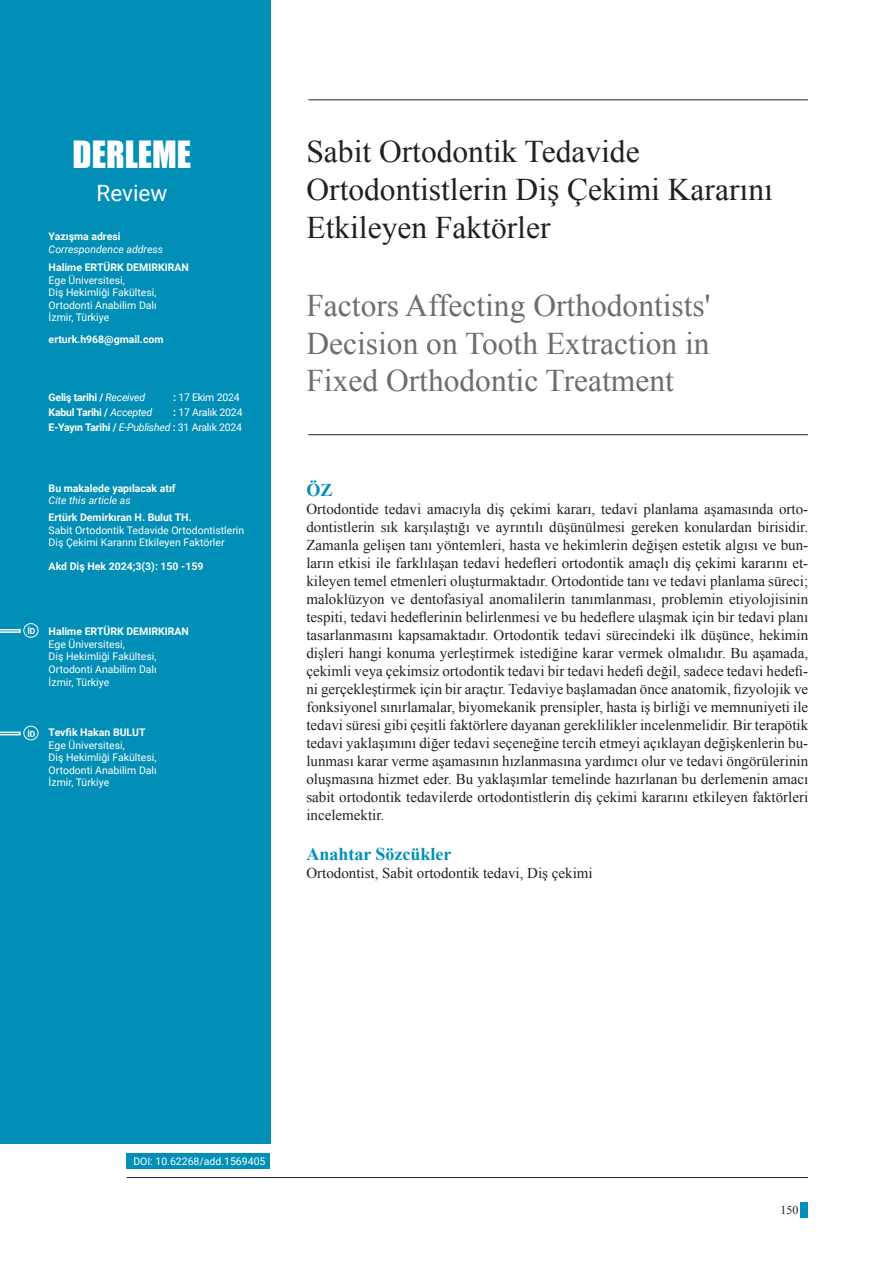
<style>
.page{position:relative;width:893px;height:1263px;background:#fff}
.page>*{position:absolute;margin:0;border:0;box-sizing:border-box;transform-origin:0 0}
.t1{font:34.5px "Impact";color:#fff}
.t2{font:31.5px "Times New Roman";color:#6c6d70}
.t3{font:31.5px "Times New Roman";color:#231f20}
.t4{font:22.5px "Roboto";color:#fff}
.t5{font:700 18px "Times New Roman";color:#018fb8}
.t6{font:15px/18px "Times New Roman";color:#231f20;text-align:justify}
.t7{font:12px "Times New Roman";color:#231f20}
.t8{font:10.5px/12.6px "Roboto";color:#fff}
.t9{font:700 10.5px "Roboto";color:#fff}
.t10{font:700 10.5px "Roboto";letter-spacing:-.02em;color:#fff}
.t11{font:italic 10.5px "Roboto";color:#fff}
.t12{font:10.5px "Roboto";letter-spacing:-.02em;color:#fff}
.t13{font:700 8.55px "Roboto";color:#fff}
.s1{font-weight:400;font-style:italic}
.s2{font-weight:700}
.s3{font-weight:400}
</style>
<div class="page">
<div style="left:800px;top:1202px;width:8px;height:16px;background:#018fb8"></div>
<hr style="left:308px;top:99px;width:500px;height:1px;background:#231f20">
<hr style="left:308px;top:434px;width:500px;height:1px;background:#231f20">
<hr style="left:127px;top:1177px;width:681px;height:1px;background:#231f20">
<div style="left:0;top:0;width:270px;height:1144px;background:#018fb8"></div>
<div style="left:127px;top:1153px;width:143px;height:16px;background:#018fb8"></div>
<div style="left:0;top:629px;width:21px;height:4px;border:2px solid #fff"></div>
<div style="left:0;top:731px;width:21px;height:4px;border:2px solid #fff"></div>
<div style="left:24px;top:623px;width:14px;height:14px;border:1px solid #fff;border-radius:50%"></div>
<div style="left:24px;top:726px;width:14px;height:14px;border:1px solid #fff;border-radius:50%"></div>
<h1 class="t1" style="left:73px;top:128px;width:120px">DERLEME</h1>
<h3 class="t4" style="left:96px;top:178px;width:72px">Review</h3>
<p class="t9" style="left:49px;top:229px;width:73px">Yazışma adresi</p>
<p class="t11" style="left:49px;top:242px;width:116px">Correspondence address</p>
<p class="t9" style="left:49px;top:260px;width:142px">Halime ERTÜRK DEMIRKIRAN</p>
<p class="t8" style="left:49px;top:273px;width:78px">Ege Üniversitesi,</p>
<p class="t8" style="left:49px;top:286px;width:109px">Diş Hekimliği Fakültesi,</p>
<p class="t8" style="left:49px;top:298px;width:110px">Ortodonti Anabilim Dalı</p>
<p class="t8" style="left:49px;top:311px;width:62px">İzmir, Türkiye</p>
<p class="t9" style="left:49px;top:332px;width:116px">erturk.h968@gmail.com</p>
<p class="t10" style="left:49px;top:390px;width:98px">Geliş tarihi / <span class="s1">Received</span></p>
<p class="t12" style="left:173px;top:390px;width:68px"><span class="s2">:</span> 17 Ekim 2024</p>
<p class="t10" style="left:49px;top:405px;width:105px">Kabul Tarihi / <span class="s1">Accepted</span></p>
<p class="t12" style="left:173px;top:405px;width:71px"><span class="s2">:</span> 17 Aralık 2024</p>
<p class="t10" style="left:49px;top:420px;width:195px">E-Yayın Tarihi / <span class="s1">E-Published</span> : <span class="s3">31 Aralık 2024</span></p>
<p class="t9" style="left:49px;top:481px;width:128px">Bu makalede yapılacak atıf</p>
<p class="t11" style="left:49px;top:493px;width:84px">Cite this article as</p>
<p class="t9" style="left:49px;top:510px;width:145px">Ertürk Demirkıran H. Bulut TH.</p>
<p class="t8" style="left:49px;top:523px;width:197px">Sabit Ortodontik Tedavide Ortodontistlerin<br>Diş Çekimi Kararını Etkileyen Faktörler</p>
<p class="t9" style="left:49px;top:559px;width:156px">Akd Diş Hek 2024;3(3): 150 -159</p>
<p class="t13" style="left:27px;top:625px;width:10px">İD</p>
<p class="t9" style="left:49px;top:624px;width:142px">Halime ERTÜRK DEMIRKIRAN</p>
<p class="t8" style="left:49px;top:637px;width:78px">Ege Üniversitesi,</p>
<p class="t8" style="left:49px;top:650px;width:109px">Diş Hekimliği Fakültesi,</p>
<p class="t8" style="left:49px;top:662px;width:110px">Ortodonti Anabilim Dalı</p>
<p class="t8" style="left:49px;top:675px;width:62px">İzmir, Türkiye</p>
<p class="t13" style="left:27px;top:728px;width:10px">İD</p>
<p class="t9" style="left:49px;top:725px;width:98px">Tevfik Hakan BULUT</p>
<p class="t8" style="left:49px;top:738px;width:78px">Ege Üniversitesi,</p>
<p class="t8" style="left:49px;top:751px;width:109px">Diş Hekimliği Fakültesi,</p>
<p class="t8" style="left:49px;top:763px;width:110px">Ortodonti Anabilim Dalı</p>
<p class="t8" style="left:49px;top:776px;width:62px">İzmir, Türkiye</p>
<p class="t3" style="left:306px;top:130px;width:335px">Sabit Ortodontik Tedavide</p>
<p class="t3" style="left:306px;top:168px;width:468px">Ortodontistlerin Diş Çekimi Kararını</p>
<p class="t3" style="left:306px;top:206px;width:246px">Etkileyen Faktörler</p>
<p class="t2" style="left:306px;top:284px;width:406px">Factors Affecting Orthodontists'</p>
<p class="t2" style="left:306px;top:322px;width:405px">Decision on Tooth Extraction in</p>
<p class="t2" style="left:306px;top:360px;width:369px">Fixed Orthodontic Treatment</p>
<p class="t5" style="left:306px;top:477px;width:28px">ÖZ</p>
<p class="t6" style="left:306px;top:500px;width:503px">Ortodontide tedavi amacıyla diş çekimi kararı, tedavi planlama aşamasında orto&shy;dontistlerin sık karşılaştığı ve ayrıntılı düşünülmesi gereken konulardan birisidir.<br>Zamanla gelişen tanı yöntemleri, hasta ve hekimlerin değişen estetik algısı ve bun&shy;ların etkisi ile farklılaşan tedavi hedefleri ortodontik amaçlı diş çekimi kararını et&shy;kileyen temel etmenleri oluşturmaktadır. Ortodontide tanı ve tedavi planlama süreci; maloklüzyon ve dentofasiyal anomalilerin tanımlanması, problemin etiyolojisinin tespiti, tedavi hedeflerinin belirlenmesi ve bu hedeflere ulaşmak için bir tedavi planı tasarlanmasını kapsamaktadır. Ortodontik tedavi sürecindeki ilk düşünce, hekimin dişleri hangi konuma yerleştirmek istediğine karar vermek olmalıdır. Bu aşamada, çekimli veya çekimsiz ortodontik tedavi bir tedavi hedefi değil, sadece tedavi hedefi&shy;ni gerçekleştirmek için bir araçtır. Tedaviye başlamadan önce anatomik, fizyolojik ve fonksiyonel sınırlamalar, biyomekanik prensipler, hasta iş birliği ve memnuniyeti ile tedavi süresi gibi çeşitli faktörlere dayanan gereklilikler incelenmelidir. Bir terapötik tedavi yaklaşımını diğer tedavi seçeneğine tercih etmeyi açıklayan değişkenlerin bu&shy;lunması karar verme aşamasının hızlanmasına yardımcı olur ve tedavi öngörülerinin oluşmasına hizmet eder. Bu yaklaşımlar temelinde hazırlanan bu derlemenin amacı sabit ortodontik tedavilerde ortodontistlerin diş çekimi kararını etkileyen faktörleri incelemektir.</p>
<p class="t5" style="left:306px;top:841px;width:147px">Anahtar Sözcükler</p>
<p class="t6" style="left:306px;top:863px;width:288px">Ortodontist, Sabit ortodontik tedavi, Diş çekimi</p>
<p class="t8" style="left:133px;top:1154px;width:134px">DOI: 10.62268/add.1569405</p>
<p class="t7" style="left:780px;top:1202px;width:19px">150</p>
</div>
